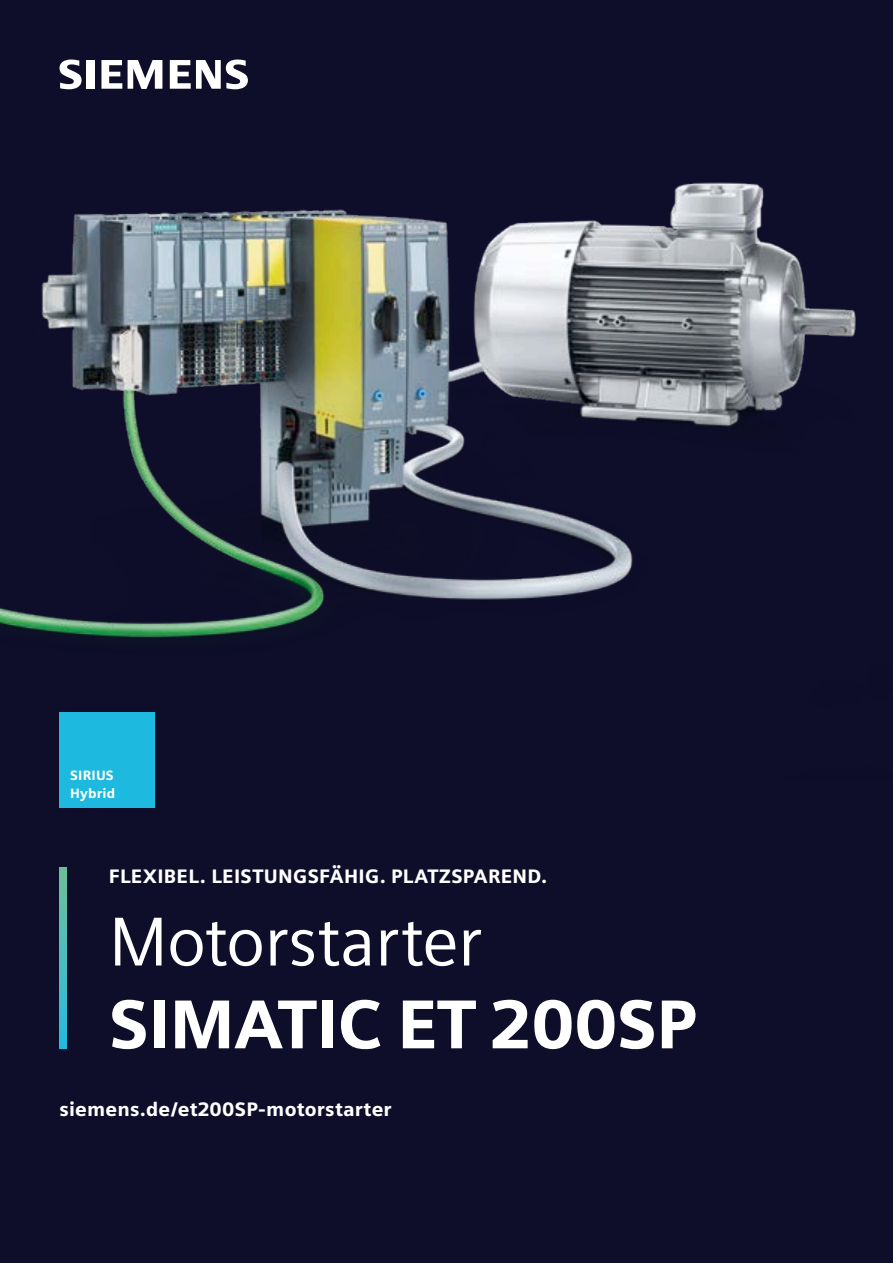
<style>
.page{position:relative;width:893px;height:1263px;background:#0f0e2a}
.page>*{position:absolute;margin:0;border:0;box-sizing:border-box;transform-origin:0 0}
.t1{font:900 69px "Siemens Sans";letter-spacing:-.01em;color:#fff}
.t2{font:69px "Siemens Sans Global";letter-spacing:-.01em;color:#fff}
.t3{font:900 19.5px "Siemens Sans";letter-spacing:.015em;color:#fff}
.t4{font:900 13.5px/17.5px "Siemens Sans";letter-spacing:.015em;color:#fff}
</style>
<div class="page">
<img style="left:0;top:59px;width:856px;height:732px">
<svg style="left:60px;top:868px;width:6px;height:180px"></svg>
<div style="left:60px;top:713px;width:95px;height:95px;background:#1db9de"></div>
<svg style="left:60px;top:60px;width:34px;height:29px"></svg>
<svg style="left:101px;top:60px;width:21px;height:29px"></svg>
<svg style="left:128px;top:60px;width:34px;height:29px"></svg>
<svg style="left:170px;top:60px;width:78px;height:29px"></svg>
<p class="t4" style="left:70px;top:767px;width:47px">SIRIUS<br>Hybrid</p>
<p class="t3" style="left:109px;top:864px;width:440px">FLEXIBEL. LEISTUNGSFÄHIG. PLATZSPAREND.</p>
<h1 class="t2" style="left:109px;top:891px;width:375px">Motorstarter</h1>
<h1 class="t1" style="left:109px;top:983px;width:589px">SIMATIC ET 200SP</h1>
<p class="t3" style="left:60px;top:1098px;width:333px">siemens.de/et200SP-motorstarter</p>
</div>
